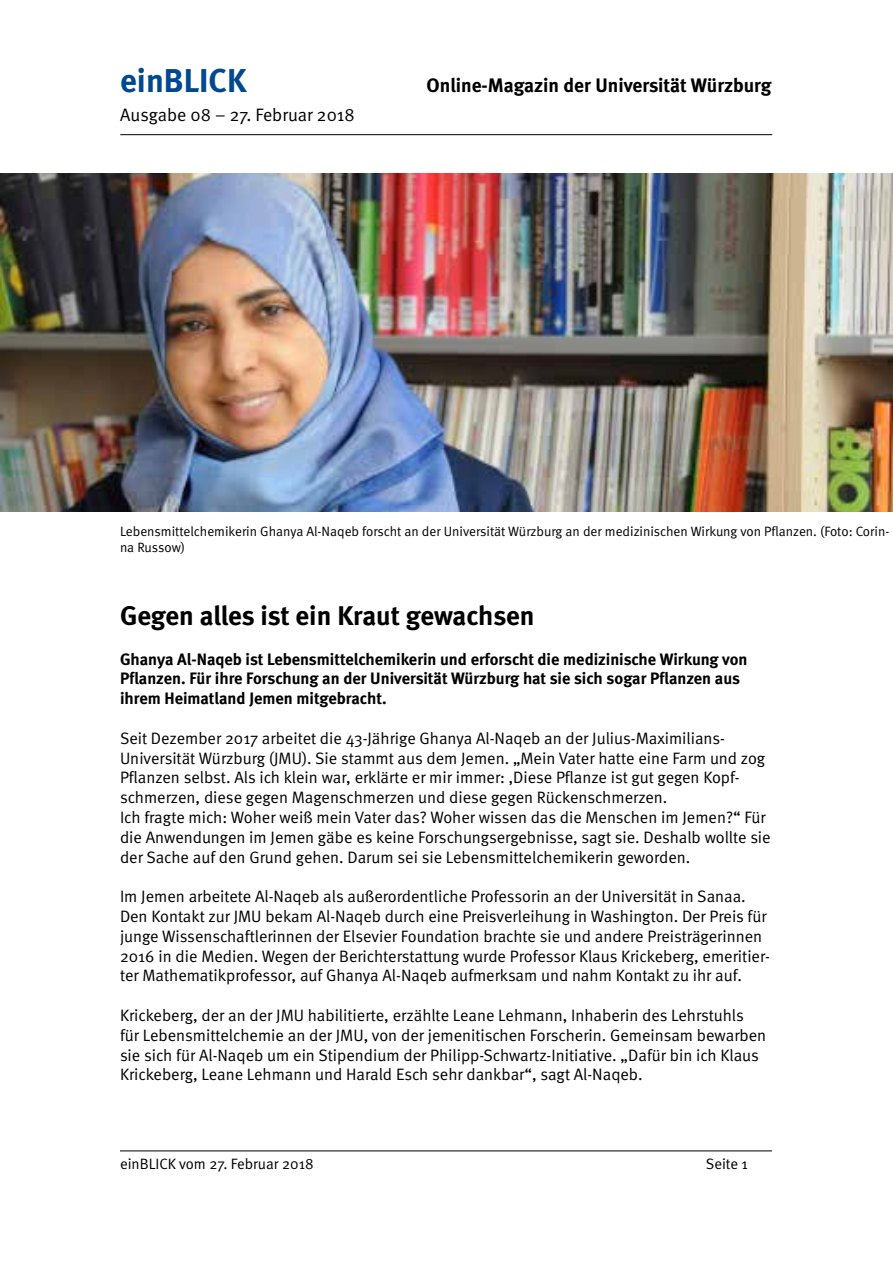
<style>
.page{position:relative;width:893px;height:1263px;background:#fff}
.page>*{position:absolute;margin:0;border:0;box-sizing:border-box;transform-origin:0 0}
.t1{font:700 33px "Meta";color:#004990}
.t2{font:700 27px "Meta";letter-spacing:-.005em;color:#000}
.t3{font:700 19.5px "Meta";color:#000}
.t4{font:18px "Meta Normal";color:#000}
.t5{font:16.5px/19.8px "Meta Normal";color:#000}
.t6{font:700 16.5px/19.8px "Meta";color:#000}
.t7{font:15px "Meta Normal";color:#000}
.t8{font:13.5px/16.2px "Meta Normal";color:#000}
</style>
<div class="page">
<hr style="left:120px;top:134px;width:652px;height:1px;background:#000">
<hr style="left:120px;top:1150px;width:652px;height:1px;background:#000">
<img style="left:0;top:174px;width:893px;height:337px">
<h1 class="t1" style="left:120px;top:61px;width:128px">einBLICK</h1>
<p class="t3" style="left:427px;top:74px;width:346px">Online-Magazin der Universität Würzburg</p>
<p class="t4" style="left:120px;top:105px;width:236px">Ausgabe 08 – 27. Februar 2018</p>
<p class="t8" style="left:120px;top:523px;width:771px">Lebensmittelchemikerin Ghanya Al-Naqeb forscht an der Universität Würzburg an der medizinischen Wirkung von Pflanzen. (Foto: Corin&shy;na Russow)</p>
<h2 class="t2" style="left:120px;top:600px;width:416px">Gegen alles ist ein Kraut gewachsen</h2>
<p class="t6" style="left:120px;top:649px;width:629px">Ghanya Al-Naqeb ist Lebensmittelchemikerin und erforscht die medizinische Wirkung von<br>Pflanzen. Für ihre Forschung an der Universität Würzburg hat sie sich sogar Pflanzen aus ihrem Heimatland Jemen mitgebracht.</p>
<p class="t5" style="left:120px;top:728px;width:652px">Seit Dezember 2017 arbeitet die 43-Jährige Ghanya Al-Naqeb an der Julius-Maximilians-Universität Würzburg (JMU). Sie stammt aus dem Jemen. „Mein Vater hatte eine Farm und zog Pflanzen selbst. Als ich klein war, erklärte er mir immer: ‚Diese Pflanze ist gut gegen Kopf&shy;schmerzen, diese gegen Magenschmerzen und diese gegen Rückenschmerzen.‛<br>Ich fragte mich: Woher weiß mein Vater das? Woher wissen das die Menschen im Jemen?“ Für die Anwendungen im Jemen gäbe es keine Forschungsergebnisse, sagt sie. Deshalb wollte sie der Sache auf den Grund gehen. Darum sei sie Lebensmittelchemikerin geworden.</p>
<p class="t5" style="left:120px;top:886px;width:651px">Im Jemen arbeitete Al-Naqeb als außerordentliche Professorin an der Universität in Sanaa.<br>Den Kontakt zur JMU bekam Al-Naqeb durch eine Preisverleihung in Washington. Der Preis für junge Wissenschaftlerinnen der Elsevier Foundation brachte sie und andere Preisträgerinnen 2016 in die Medien. Wegen der Berichterstattung wurde Professor Klaus Krickeberg, emeritier&shy;ter Mathematikprofessor, auf Ghanya Al-Naqeb aufmerksam und nahm Kontakt zu ihr auf.</p>
<p class="t5" style="left:120px;top:1005px;width:648px">Krickeberg, der an der JMU habilitierte, erzählte Leane Lehmann, Inhaberin des Lehrstuhls für Lebensmittelchemie an der JMU, von der jemenitischen Forscherin. Gemeinsam bewarben sie sich für Al-Naqeb um ein Stipendium der Philipp-Schwartz-Initiative. „Dafür bin ich Klaus Krickeberg, Leane Lehmann und Harald Esch sehr dankbar“, sagt Al-Naqeb.</p>
<p class="t7" style="left:120px;top:1155px;width:195px">einBLICK vom 27. Februar 2018</p>
<p class="t7" style="left:706px;top:1155px;width:44px">Seite 1</p>
</div>
